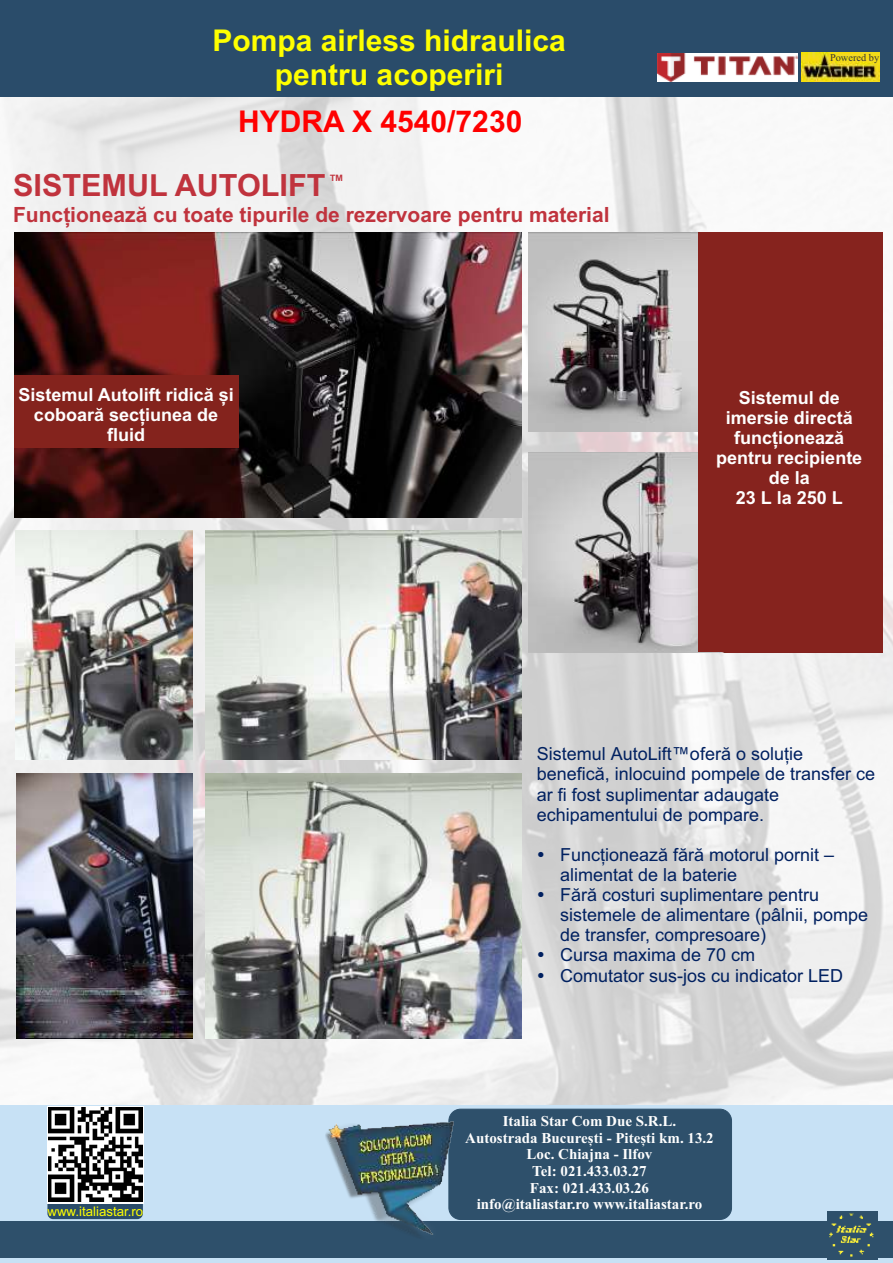
<style>
.page{position:relative;width:893px;height:1263px;background:#fff}
.page>*{position:absolute;margin:0;border:0;box-sizing:border-box;transform-origin:0 0}
.t1{font:700 30.6px "Arial";color:#c0333d}
.t2{font:700 30px/33.5px "Arial";color:#ff0;text-align:center}
.t3{font:700 30px "Arial";color:#f00}
.t4{font:700 21px "Arial";color:#c0333d}
.t5{font:18px/20.1px "Arial";color:#002060}
.t6{font:700 18px/20.1px "Arial";color:#fefefe;text-align:center}
.t7{font:700 15.75px "Arial";color:#c0333d}
.t8{font:700 15px/16.6px "Times New Roman";color:#fefefe;text-align:center}
.t9{font:13.2px "Arial";color:#ff0}
.t10{font:10.35px "Times New Roman";color:#373435}
</style>
<div class="page">
<img style="left:0;top:97px;width:893px;height:1008px">
<div style="left:0;top:1105px;width:893px;height:158px;background:#c7e1f5"></div>
<div style="left:0;top:1221px;width:893px;height:36px;background:#2e506b"></div>
<div style="left:0;top:0;width:893px;height:97px;background:#2a4c6a"></div>
<img style="left:801px;top:53px;width:79px;height:29px">
<img style="left:657px;top:53px;width:141px;height:29px">
<img style="left:14px;top:233px;width:507px;height:285px">
<img style="left:529px;top:233px;width:169px;height:199px">
<img style="left:529px;top:452px;width:169px;height:200px">
<img style="left:205px;top:530px;width:316px;height:230px">
<img style="left:205px;top:773px;width:316px;height:265px">
<img style="left:16px;top:773px;width:177px;height:265px">
<img style="left:15px;top:530px;width:178px;height:230px">
<div style="left:14px;top:375px;width:225px;height:73px;background:#84231d"></div>
<div style="left:698px;top:233px;width:185px;height:419px;background:#86231e"></div>
<img style="left:827px;top:1211px;width:51px;height:48px">
<div style="left:449px;top:1109px;width:283px;height:110px;background:#2e506b;border:1px solid #2e506b;border-radius:12px"></div>
<img style="left:325px;top:1120px;width:129px;height:115px">
<div style="left:47px;top:1190px;width:96px;height:29px;background:#2a4c6a;border-radius:6px"></div>
<div style="left:47px;top:1106px;width:97px;height:98px;background:linear-gradient(to right,#fff,#fff)"></div>
<img style="left:48px;top:1108px;width:94px;height:93px">
<svg style="left:538px;top:852px;width:6px;height:5px"></svg>
<svg style="left:538px;top:892px;width:6px;height:5px"></svg>
<svg style="left:538px;top:952px;width:6px;height:5px"></svg>
<svg style="left:538px;top:972px;width:6px;height:6px"></svg>
<h2 class="t2" style="left:212px;top:26px;width:355px">Pompa airless hidraulica pentru acoperiri</h2>
<h2 class="t3" style="left:238px;top:110px;width:286px">HYDRA X 4540/7230</h2>
<h1 class="t1" style="left:13px;top:174px;width:314px">SISTEMUL AUTOLIFT</h1>
<p class="t4" style="left:13px;top:206px;width:598px">Funcționează cu toate tipurile de rezervoare pentru material</p>
<p class="t7" style="left:329px;top:174px;width:17px">™</p>
<p class="t10" style="left:830px;top:54px;width:51px">Powered by</p>
<p class="t6" style="left:18px;top:386px;width:217px">Sistemul Autolift ridică și coboară secțiunea de fluid</p>
<p class="t6" style="left:716px;top:389px;width:148px">Sistemul de imersie directă funcționează pentru recipiente de la<br>23 L la 250 L</p>
<p class="t9" style="left:47px;top:1206px;width:97px">www.italiastar.ro</p>
<p class="t5" style="left:537px;top:746px;width:340px">Sistemul AutoLift™oferă o soluție benefică, inlocuind pompele de transfer ce ar fi fost suplimentar adaugate echipamentului de pompare.</p>
<p class="t5" style="left:560px;top:846px;width:310px">Funcționează fără motorul pornit – alimentat de la baterie<br>Fără costuri suplimentare pentru sistemele de alimentare (pâlnii, pompe de transfer, compresoare)<br>Cursa maxima de 70 cm<br>Comutator sus-jos cu indicator LED</p>
<p class="t8" style="left:465px;top:1114px;width:250px">Italia Star Com Due S.R.L.<br>Autostrada București - Pitești km. 13.2<br>Loc. Chiajna - Ilfov<br>Tel: 021.433.03.27<br>Fax: 021.433.03.26<br>info@italiastar.ro www.italiastar.ro</p>
</div>
